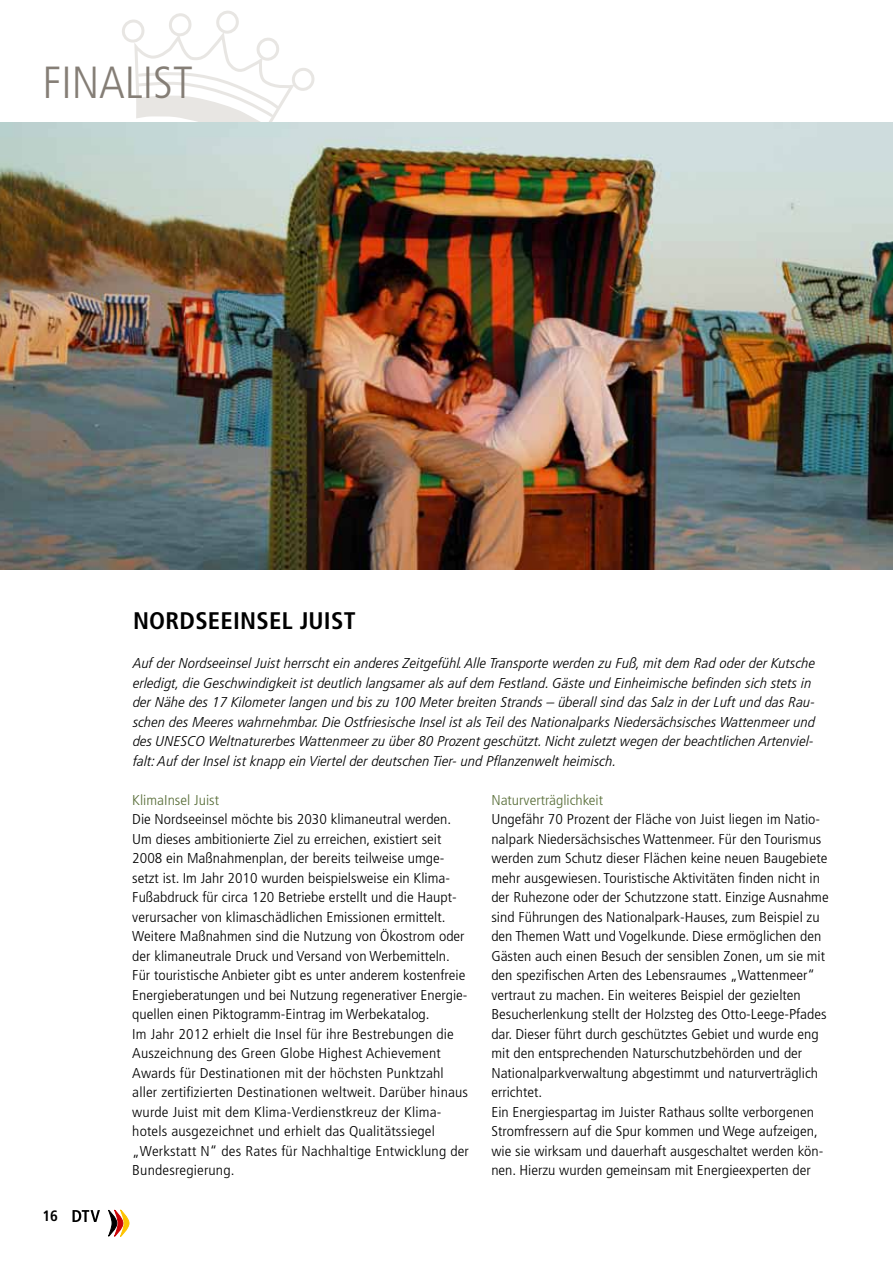
<style>
.page{position:relative;width:893px;height:1263px;background:#fff}
.page>*{position:absolute;margin:0;border:0;box-sizing:border-box;transform-origin:0 0}
.t1{font:300 condensed 45px "Frutiger LT Pro";color:#857e76}
.t2{font:700 condensed 24px "Frutiger LT Pro";letter-spacing:.01em;color:#000}
.t3{font:700 condensed 15px "Frutiger LT Pro";color:#000}
.t4{font:300 condensed 14.25px/19.5px "Frutiger LT Pro";color:#000;scale:1.1 1}
.t5{font:italic 300 condensed 14.25px/19.5px "Frutiger LT Pro";color:#000;scale:1.1 1}
.t6{font:300 condensed 14.25px "Frutiger LT Pro";color:#596e39;scale:1.1 1}
</style>
<div class="page">
<svg style="left:122px;top:11px;width:193px;height:111px"></svg>
<img style="left:0;top:122px;width:893px;height:448px">
<svg style="left:73px;top:1210px;width:27px;height:12px"></svg>
<svg style="left:108px;top:1210px;width:21px;height:26px"></svg>
<h1 class="t1" style="left:43px;top:56px;width:152px">FINALIST</h1>
<h2 class="t2" style="left:133px;top:607px;width:16px">NOR</h2>
<h2 class="t2" style="left:180px;top:607px;width:174px">DSEEINSEL JUIST</h2>
<p class="t5" style="left:133px;top:654px;width:622px">Auf der Nordseeinsel Juist herrscht ein anderes Zeitgefühl. Alle Transporte werden zu Fuß, mit dem Rad oder der Kutsche erledigt, die Geschwindigkeit ist deutlich langsamer als auf dem Festland. Gäste und Einheimische befinden sich stets in der Nähe des 17 Kilometer langen und bis zu 100 Meter breiten Strands – überall sind das Salz in der Luft und das Rau&shy;schen des Meeres wahrnehmbar. Die Ostfriesische Insel ist als Teil des Nationalparks Niedersächsisches Wattenmeer und des UNESCO Weltnaturerbes Wattenmeer zu über 80 Prozent geschützt. Nicht zuletzt wegen der beachtlichen Artenviel&shy;falt: Auf der Insel ist knapp ein Viertel der deutschen Tier- und Pflanzenwelt heimisch.</p>
<p class="t3" style="left:43px;top:1207px;width:17px">16</p>
<p class="t6" style="left:132px;top:792px;width:80px">KlimaInsel Juist</p>
<p class="t4" style="left:132px;top:810px;width:308px">Die Nordseeinsel möchte bis 2030 klimaneutral werden.<br>Um dieses ambitionierte Ziel zu erreichen, existiert seit 2008 ein Maßnahmenplan, der bereits teilweise umge&shy;setzt ist. Im Jahr 2010 wurden beispielsweise ein Klima-Fußabdruck für circa 120 Betriebe erstellt und die Haupt&shy;verursacher von klimaschädlichen Emissionen ermittelt.<br>Weitere Maßnahmen sind die Nutzung von Ökostrom oder der klimaneutrale Druck und Versand von Werbemitteln.<br>Für touristische Anbieter gibt es unter anderem kostenfreie Energieberatungen und bei Nutzung regenerativer Energie&shy;quellen einen Piktogramm-Eintrag im Werbekatalog.<br>Im Jahr 2012 erhielt die Insel für ihre Bestrebungen die Auszeichnung des Green Globe H ighest Achievement Awards für Destinationen mit der höchsten Punktzahl aller zertifizierten Destinationen weltweit. Darüber hinaus wurde Juist mit dem Klima-Verdienstkreuz der Klima&shy;hotels ausgezeichnet und erhielt das Qualitätssiegel „Werkstatt N“ des Rates für Nachhaltige Entwicklung der Bundesregierung.</p>
<p class="t6" style="left:491px;top:792px;width:103px">Naturverträglichkeit</p>
<p class="t4" style="left:491px;top:810px;width:308px">Ungefähr 70 Prozent der Fläche von Juist liegen im Natio&shy;nalpark Niedersächsisches Wattenmeer. Für den Tourismus werden zum Schutz dieser Flächen keine neuen Baugebiete mehr ausgewiesen. Touristische Aktivitäten finden nicht in der Ruhezone oder der Schutzzone statt. Einzige Ausnahme sind Führungen des Nationalpark-Hauses, zum Beispiel zu den Themen Watt und Vogelkunde. Diese ermöglichen den Gästen auch einen Besuch der sensiblen Zonen, um sie mit den spezifischen Arten des Lebensraumes „Wattenmeer“ vertraut zu machen. Ein weiteres Beispiel der gezielten Besucherlenkung stellt der Holzsteg des Otto-Leege-Pfades dar. Dieser führt durch geschütztes Gebiet und wurde eng mit den entsprechenden Naturschutzbehörden und der Nationalparkverwaltung abgestimmt und naturverträglich errichtet.<br>Ein Energiespartag im Juister Rathaus sollte verborgenen Stromfressern auf die Spur kommen und Wege aufzeigen, wie sie wirksam und dauerhaft ausgeschaltet werden kön&shy;nen. H ierzu wurden gemeinsam mit Energieexperten der</p>
</div>
